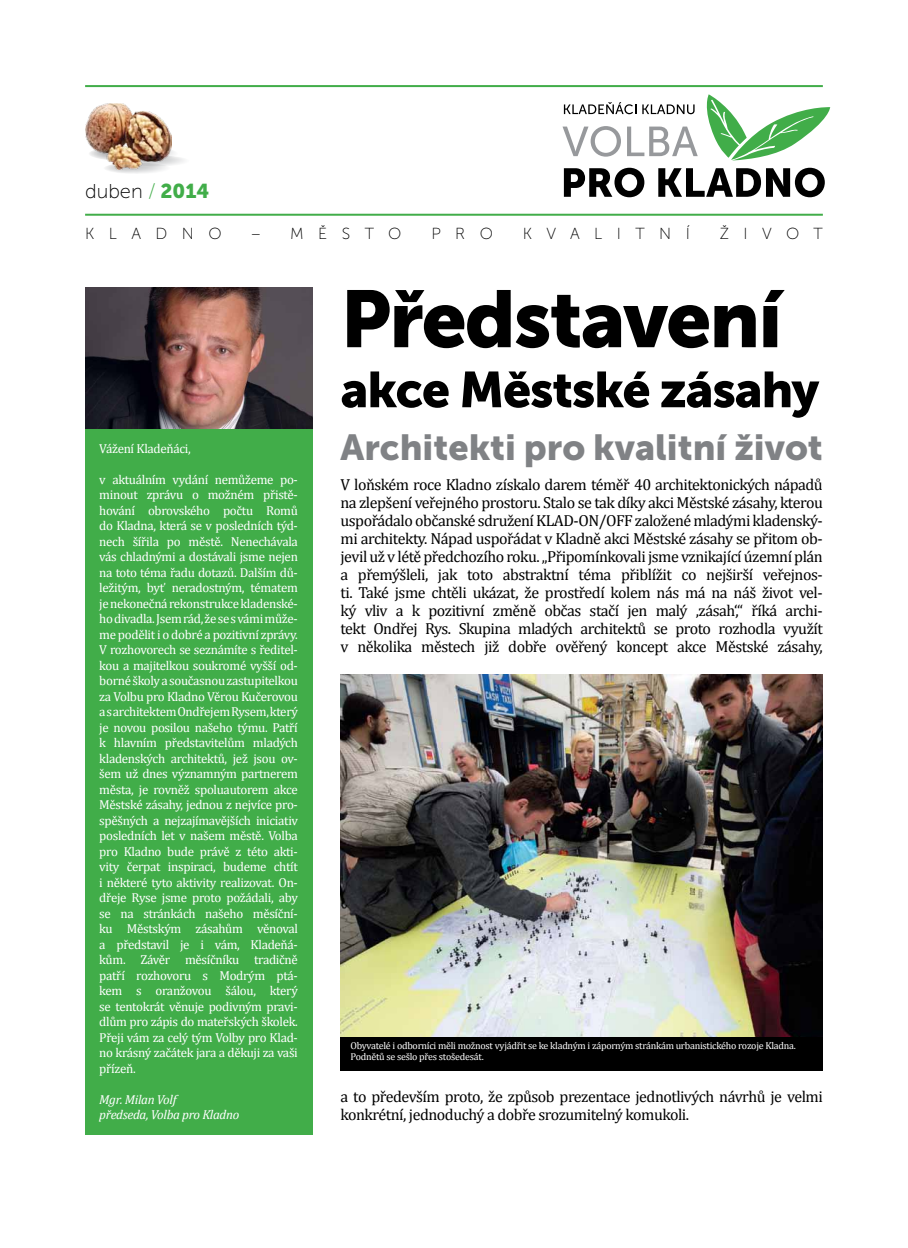
<style>
.page{position:relative;width:908px;height:1248px;background:#fff}
.page>*{position:absolute;margin:0;border:0;box-sizing:border-box;transform-origin:0 0}
.t1{font:80px "Museo Sans 900";letter-spacing:-.025em;color:#000}
.t2{font:50px "Museo Sans 900";letter-spacing:-.025em;color:#000}
.t3{font:36px "Museo Sans 900";color:#808285}
.t4{font:20px "Museo Sans 100";color:#000}
.t5{font:16px/18px "Cambria";letter-spacing:-.03em;color:#000;text-align:justify}
.t6{font:16px "Museo Sans 100";letter-spacing:.905em;color:#000}
.t7{font:13px/15.5px "Cambria";letter-spacing:-.025em;color:#fff;text-align:justify}
.t8{font:italic 13px/15.5px "Cambria";letter-spacing:-.025em;color:#fff}
.t9{font:10px/11.5px "Cambria";letter-spacing:-.025em;color:#fff}
.s1{color:#41ad49}
.s2{font-family:"Museo Sans 900";color:#41ad49}
</style>
<div class="page">
<svg style="left:563px;top:168px;width:261px;height:29px"></svg>
<svg style="left:562px;top:94px;width:267px;height:66px"></svg>
<hr style="left:85px;top:214px;width:737px;height:2px;background:#41ad49">
<svg style="left:125px;top:155px;width:65px;height:11px"></svg>
<div style="left:88px;top:146px;width:90px;height:15px;background:#f5f5f5;border-radius:50%"></div>
<svg style="left:103px;top:162px;width:67px;height:12px"></svg>
<img style="left:85px;top:103px;width:86px;height:66px">
<div style="left:85px;top:287px;width:227px;height:847px;background:#41ad49"></div>
<img style="left:85px;top:287px;width:227px;height:141px">
<hr style="left:85px;top:85px;width:737px;height:2px;background:#41ad49">
<img style="left:340px;top:674px;width:482px;height:363px">
<div style="left:340px;top:1037px;width:482px;height:33px;background:#000"></div>
<h3 class="t4" style="left:85px;top:180px;width:126px">duben <span class="s1">/</span> <span class="s2">2014</span></h3>
<p class="t6" style="left:85px;top:225px;width:138px">KLADNO</p>
<p class="t6" style="left:251px;top:225px;width:151px">– MĚSTO</p>
<p class="t6" style="left:431px;top:225px;width:63px">PRO</p>
<p class="t6" style="left:522px;top:225px;width:169px">KVALITNÍ</p>
<p class="t6" style="left:719px;top:225px;width:105px">ŽIVOT</p>
<p class="t7" style="left:99px;top:440px;width:93px">Vážení Kladeňáci,</p>
<p class="t7" style="left:99px;top:471px;width:200px">v aktuálním vydání nemůžeme po&shy;minout zprávu o možném přistě&shy;hování obrovského počtu Romů do Kladna, která se v posledních týd&shy;nech šířila po městě. Nenechávala vás chladnými a dostávali jsme nejen na toto téma řadu dotazů. Dalším dů&shy;ležitým, byť neradostným, tématem je nekonečná rekonstrukce kladenské&shy;ho divadla. Jsem rád, že se s vámi může&shy;me podělit i o dobré a pozitivní zprávy.<br>V rozhovorech se seznámíte s ředitel&shy;kou a majitelkou soukromé vyšší od&shy;borné školy a současnou zastupitelkou za Volbu pro Kladno Věrou Kučerovou a s architektem Ondřejem Rysem, který je novou posilou našeho týmu. Patří k hlavním představitelům mladých kladenských architektů, jež jsou ov&shy;šem už dnes významným partnerem města, je rovněž spoluautorem akce Městské zásahy, jednou z nejvíce pro&shy;spěšných a nejzajímavějších iniciativ posledních let v našem městě. Volba pro Kladno bude právě z této akti&shy;vity čerpat inspiraci, budeme chtít i některé tyto aktivity realizovat. On&shy;dřeje Ryse jsme proto požádali, aby se na stránkách našeho měsíční&shy;ku Městským zásahům věnoval a představil je i vám, Kladeňá&shy;kům. Závěr měsíčníku tradičně patří rozhovoru s Modrým ptá&shy;kem s oranžovou šálou, který se tentokrát věnuje podivným pravi&shy;dlům pro zápis do mateřských školek.<br>Přeji vám za celý tým Volby pro Klad&shy;no krásný začátek jara a děkuji za vaši přízeň.</p>
<p class="t8" style="left:99px;top:1090px;width:141px">Mgr. Milan Volf<br>předseda, Volba pro Kladno</p>
<h1 class="t1" style="left:340px;top:274px;width:443px">Představení</h1>
<h2 class="t2" style="left:340px;top:361px;width:480px">akce Městské zásahy</h2>
<h3 class="t3" style="left:340px;top:426px;width:483px">Architekti pro kvalitní život</h3>
<p class="t5" style="left:340px;top:475px;width:483px">V loňském roce Kladno získalo darem téměř 40 architektonických nápadů na zlepšení veřejného prostoru. Stalo se tak díky akci Městské zásahy, kterou uspořádalo občanské sdružení KLAD-ON/OFF založené mladými kladenský&shy;mi architekty. Nápad uspořádat v Kladně akci Městské zásahy se přitom ob&shy;jevil už v létě předchozího roku. „Připomínkovali jsme vznikající územní plán a přemýšleli, jak toto abstraktní téma přiblížit co nejširší veřejnos&shy;ti. Také jsme chtěli ukázat, že prostředí kolem nás má na náš život vel&shy;ký vliv a k pozitivní změně občas stačí jen malý ‚zásah‘,“ říká archi&shy;tekt Ondřej Rys. Skupina mladých architektů se proto rozhodla využít v několika městech již dobře ověřený koncept akce Městské zásahy,</p>
<p class="t9" style="left:350px;top:1039px;width:446px">Obyvatelé i odborníci měli možnost vyjádřit se ke kladným i záporným stránkám urbanistického rozoje Kladna.<br>Podnětů se sešlo přes stošedesát.</p>
<p class="t5" style="left:340px;top:1087px;width:483px">a to především proto, že způsob prezentace jednotlivých návrhů je velmi konkrétní, jednoduchý a dobře srozumitelný komukoli.</p>
</div>
